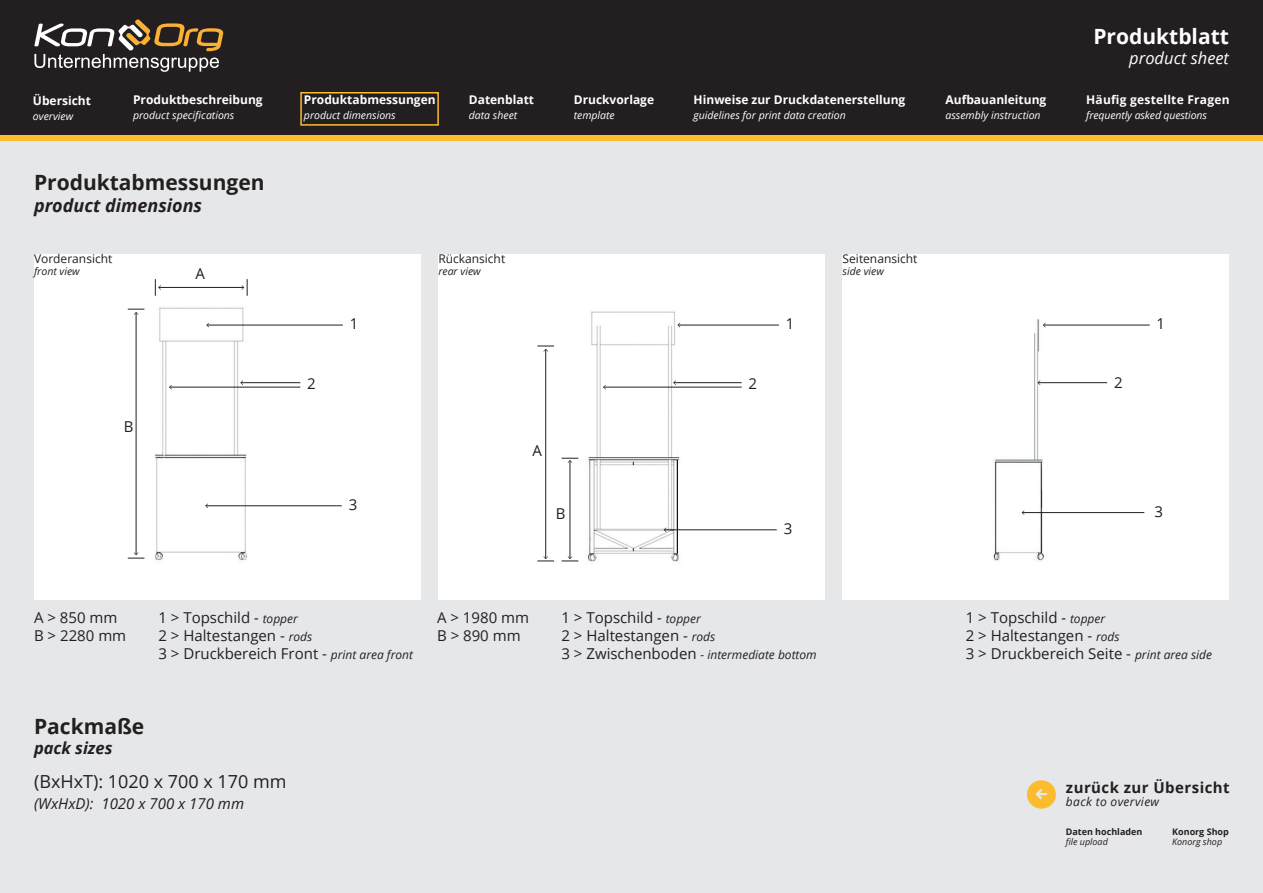
<style>
.page{position:relative;width:1263px;height:893px;background:#e6e7e9}
.page>*{position:absolute;margin:0;border:0;box-sizing:border-box;transform-origin:0 0}
.t1{font:700 21px "Open Sans";color:#231f20}
.t2{font:700 21px "Open Sans";color:#fff}
.t3{font:18px "Open Sans";color:#231f20}
.t4{font:italic 700 18px "Open Sans";color:#231f20}
.t5{font:italic 16.5px "Open Sans";color:#fff}
.t6{font:italic 700 16.5px "Open Sans";color:#231f20}
.t7{font:15px/18px "Open Sans";color:#231f20}
.t8{font:italic 15px "Open Sans";color:#231f20}
.t9{font:700 15px "Open Sans";letter-spacing:.03em;color:#231f20}
.t10{font:700 12px "Open Sans";color:#fff}
.t11{font:12px "Open Sans";color:#231f20}
.t12{font:italic 12px "Open Sans";color:#231f20}
.t13{font:700 12px "Open Sans";letter-spacing:.02em;color:#fff}
.t14{font:italic 12px "Open Sans";letter-spacing:.03em;color:#231f20}
.t15{font:italic 10.5px "Open Sans";color:#fff}
.t16{font:italic 10.5px "Open Sans";color:#231f20}
.t17{font:700 9px "Open Sans";color:#231f20}
.t18{font:italic 9px "Open Sans";color:#231f20}
.s1{font-style:italic}
.s2{font-style:italic;font-size:12px}
.s3{font-style:normal;font-size:15px}
</style>
<div class="page">
<div style="left:0;top:0;width:1263px;height:140px;background:#231f20"></div>
<div style="left:0;top:135px;width:1263px;height:6px;background:#fdbb2e"></div>
<svg style="left:1027px;top:780px;width:29px;height:29px"></svg>
<svg style="left:34px;top:19px;width:190px;height:53px"></svg>
<div style="left:300px;top:92px;width:139px;height:34px;border:2px solid #fdbb2e"></div>
<div style="left:34px;top:254px;width:386px;height:346px;background:#fff"></div>
<div style="left:438px;top:254px;width:387px;height:346px;background:#fff"></div>
<div style="left:843px;top:254px;width:386px;height:346px;background:#fff"></div>
<img style="left:993px;top:319px;width:58px;height:242px">
<img style="left:576px;top:311px;width:113px;height:251px">
<img style="left:141px;top:307px;width:116px;height:254px">
<hr style="left:159px;top:287px;width:85px;height:1px;background:#231f20">
<svg style="left:155px;top:279px;width:6px;height:17px"></svg>
<svg style="left:241px;top:279px;width:7px;height:17px"></svg>
<hr style="left:136px;top:313px;width:1px;height:242px;background:#231f20">
<svg style="left:128px;top:552px;width:16px;height:7px"></svg>
<svg style="left:128px;top:309px;width:16px;height:6px"></svg>
<hr style="left:207px;top:325px;width:136px;height:1px;background:#231f20">
<svg style="left:206px;top:323px;width:3px;height:4px"></svg>
<hr style="left:678px;top:325px;width:101px;height:1px;background:#231f20">
<svg style="left:677px;top:323px;width:3px;height:4px"></svg>
<hr style="left:1043px;top:325px;width:107px;height:1px;background:#231f20">
<svg style="left:1043px;top:323px;width:3px;height:4px"></svg>
<hr style="left:206px;top:505px;width:136px;height:1px;background:#231f20">
<svg style="left:205px;top:503px;width:3px;height:5px"></svg>
<hr style="left:664px;top:530px;width:113px;height:1px;background:#231f20">
<hr style="left:1022px;top:512px;width:122px;height:1px;background:#231f20">
<svg style="left:1021px;top:510px;width:3px;height:5px"></svg>
<hr style="left:241px;top:382px;width:59px;height:1px;background:#231f20">
<svg style="left:240px;top:380px;width:3px;height:5px"></svg>
<hr style="left:674px;top:382px;width:68px;height:1px;background:#231f20">
<svg style="left:673px;top:380px;width:3px;height:5px"></svg>
<hr style="left:1038px;top:382px;width:69px;height:1px;background:#231f20">
<svg style="left:1037px;top:380px;width:3px;height:5px"></svg>
<hr style="left:170px;top:387px;width:130px;height:1px;background:#231f20">
<svg style="left:169px;top:385px;width:3px;height:4px"></svg>
<hr style="left:604px;top:387px;width:138px;height:1px;background:#231f20">
<svg style="left:603px;top:385px;width:3px;height:4px"></svg>
<hr style="left:570px;top:461px;width:1px;height:98px;background:#231f20">
<svg style="left:562px;top:556px;width:16px;height:6px"></svg>
<svg style="left:562px;top:458px;width:16px;height:5px"></svg>
<hr style="left:545px;top:349px;width:1px;height:210px;background:#231f20">
<svg style="left:537px;top:556px;width:17px;height:6px"></svg>
<svg style="left:537px;top:346px;width:17px;height:6px"></svg>
<p class="t10" style="left:33px;top:92px;width:60px">Übersicht</p>
<p class="t15" style="left:33px;top:109px;width:42px">overview</p>
<p class="t10" style="left:133px;top:91px;width:131px">Produktbeschreibung</p>
<p class="t15" style="left:133px;top:108px;width:103px">product specifications</p>
<h1 class="t1" style="left:34px;top:168px;width:232px">Produktabmessungen</h1>
<p class="t4" style="left:34px;top:193px;width:170px">product dimensions</p>
<p class="t10" style="left:304px;top:91px;width:133px">Produktabmessungen</p>
<p class="t15" style="left:304px;top:108px;width:93px">product dimensions</p>
<p class="t10" style="left:469px;top:91px;width:67px">Datenblatt</p>
<p class="t15" style="left:469px;top:108px;width:50px">data sheet</p>
<p class="t10" style="left:574px;top:91px;width:82px">Druckvorlage</p>
<p class="t15" style="left:574px;top:108px;width:42px">template</p>
<p class="t10" style="left:694px;top:91px;width:213px">Hinweise zur Druckdatenerstellung</p>
<p class="t15" style="left:694px;top:108px;width:154px">guidelines for print data creation</p>
<p class="t10" style="left:945px;top:91px;width:102px">Aufbauanleitung</p>
<p class="t15" style="left:945px;top:108px;width:97px">assembly instruction</p>
<h1 class="t2" style="left:1093px;top:22px;width:137px">Produktblatt</h1>
<p class="t5" style="left:1129px;top:47px;width:101px">product sheet</p>
<p class="t13" style="left:1086px;top:91px;width:145px">Häufig gestellte Fragen</p>
<p class="t15" style="left:1086px;top:108px;width:122px">frequently asked questions</p>
<p class="t11" style="left:34px;top:250px;width:80px">Vorderansicht</p>
<p class="t16" style="left:34px;top:264px;width:47px">front view</p>
<p class="t7" style="left:124px;top:417px;width:11px">B</p>
<p class="t11" style="left:438px;top:250px;width:68px">Rückansicht</p>
<p class="t16" style="left:438px;top:264px;width:44px">rear view</p>
<p class="t11" style="left:843px;top:250px;width:76px">Seitenansicht</p>
<p class="t7" style="left:195px;top:264px;width:11px">A</p>
<p class="t16" style="left:843px;top:264px;width:43px">side view</p>
<p class="t7" style="left:350px;top:314px;width:10px">1</p>
<p class="t7" style="left:786px;top:314px;width:10px">1</p>
<p class="t7" style="left:1156px;top:314px;width:10px">1</p>
<p class="t7" style="left:307px;top:374px;width:10px">2</p>
<p class="t7" style="left:749px;top:374px;width:10px">2</p>
<p class="t7" style="left:1114px;top:373px;width:10px">2</p>
<p class="t7" style="left:349px;top:495px;width:10px">3</p>
<p class="t7" style="left:533px;top:441px;width:11px">A</p>
<p class="t7" style="left:556px;top:504px;width:11px">B</p>
<p class="t7" style="left:784px;top:519px;width:10px">3</p>
<p class="t7" style="left:1154px;top:502px;width:10px">3</p>
<p class="t7" style="left:158px;top:608px;width:256px">1 &gt; Topschild <span class="s1">-</span> <span class="s2">topper<br></span>2 &gt; Haltestangen - <span class="s2">rods<br></span>3 &gt; Druckbereich Front - <span class="s2">print area front</span></p>
<p class="t7" style="left:561px;top:608px;width:155px">1 &gt; Topschild <span class="s1">-</span> <span class="s2">topper<br></span>2 &gt; Haltestangen - <span class="s2">rods</span></p>
<p class="t7" style="left:34px;top:608px;width:94px">A &gt; 850 mm<br>B &gt; 2280 mm</p>
<p class="t7" style="left:437px;top:608px;width:93px">A &gt; 1980 mm<br>B &gt; 890 mm</p>
<p class="t12" style="left:561px;top:646px;width:257px"><span class="s3">3 &gt; Zwischenboden</span> - intermediate bottom</p>
<h1 class="t1" style="left:34px;top:712px;width:112px">Packmaße</h1>
<p class="t6" style="left:34px;top:736px;width:80px">pack sizes</p>
<p class="t3" style="left:34px;top:769px;width:254px">(BxHxT): 1020 x 700 x 170 mm</p>
<p class="t8" style="left:34px;top:793px;width:212px">(WxHxD): 1020 x 700 x 170 mm</p>
<p class="t7" style="left:966px;top:608px;width:248px">1 &gt; Topschild <span class="s1">-</span> <span class="s2">topper<br></span>2 &gt; Haltestangen - <span class="s2">rods<br></span>3 &gt; Druckbereich Seite - <span class="s2">print area side</span></p>
<p class="t9" style="left:1066px;top:777px;width:165px">zurück zur Übersicht</p>
<p class="t14" style="left:1066px;top:794px;width:95px">back to overview</p>
<p class="t17" style="left:1172px;top:825px;width:58px">Konorg Shop</p>
<p class="t18" style="left:1172px;top:836px;width:52px">Konorg shop</p>
<p class="t17" style="left:1066px;top:825px;width:78px">Daten hochladen</p>
<p class="t18" style="left:1066px;top:836px;width:44px">file upload</p>
</div>
